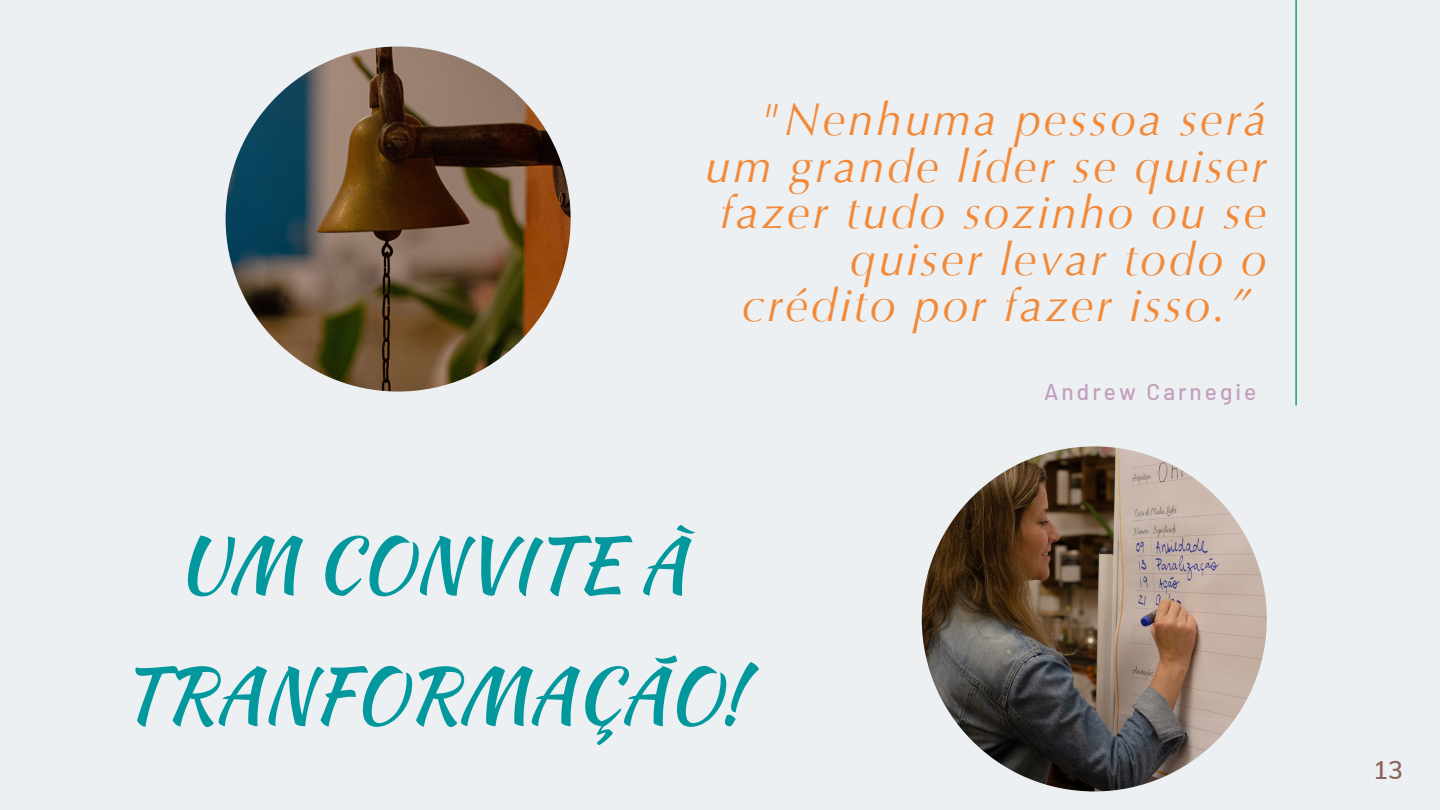
<style>
.page{position:relative;width:1440px;height:810px;background:#ecf0f3}
.page>*{position:absolute;margin:0;border:0;box-sizing:border-box;transform-origin:0 0}
.t1{font:74px/130.5px "Kaushan Script";color:#03989e;text-align:center}
.t2{font:italic 45.8px "Optima LT Pro";letter-spacing:.06em;color:#f38937}
.t3{font:600 25px "Muli";color:#8f645d}
.t4{font:500 22.7px "Barlow";letter-spacing:.135em;color:#c49ebc}
</style>
<div class="page">
<hr style="left:1295px;top:0;width:2px;height:405px;background:#15a65b">
<img style="left:226px;top:47px;width:345px;height:345px;border-radius:50%">
<img style="left:922px;top:446px;width:345px;height:345px;border-radius:50%">
<p class="t2" style="left:759px;top:102px;width:510px">"Nenhuma pessoa será</p>
<p class="t2" style="left:705px;top:148px;width:563px">um grande líder se quiser</p>
<p class="t2" style="left:721px;top:195px;width:548px">fazer tudo sozinho ou se</p>
<p class="t2" style="left:850px;top:241px;width:419px">quiser levar todo o</p>
<p class="t2" style="left:742px;top:288px;width:511px">crédito por fazer isso.”</p>
<p class="t1" style="left:119px;top:498px;width:625px">UM CONVITE À<br>TRANFORMAÇÃO!</p>
<p class="t4" style="left:1044px;top:377px;width:214px">Andrew Carnegie</p>
<p class="t3" style="left:1373px;top:754px;width:31px">13</p>
</div>
